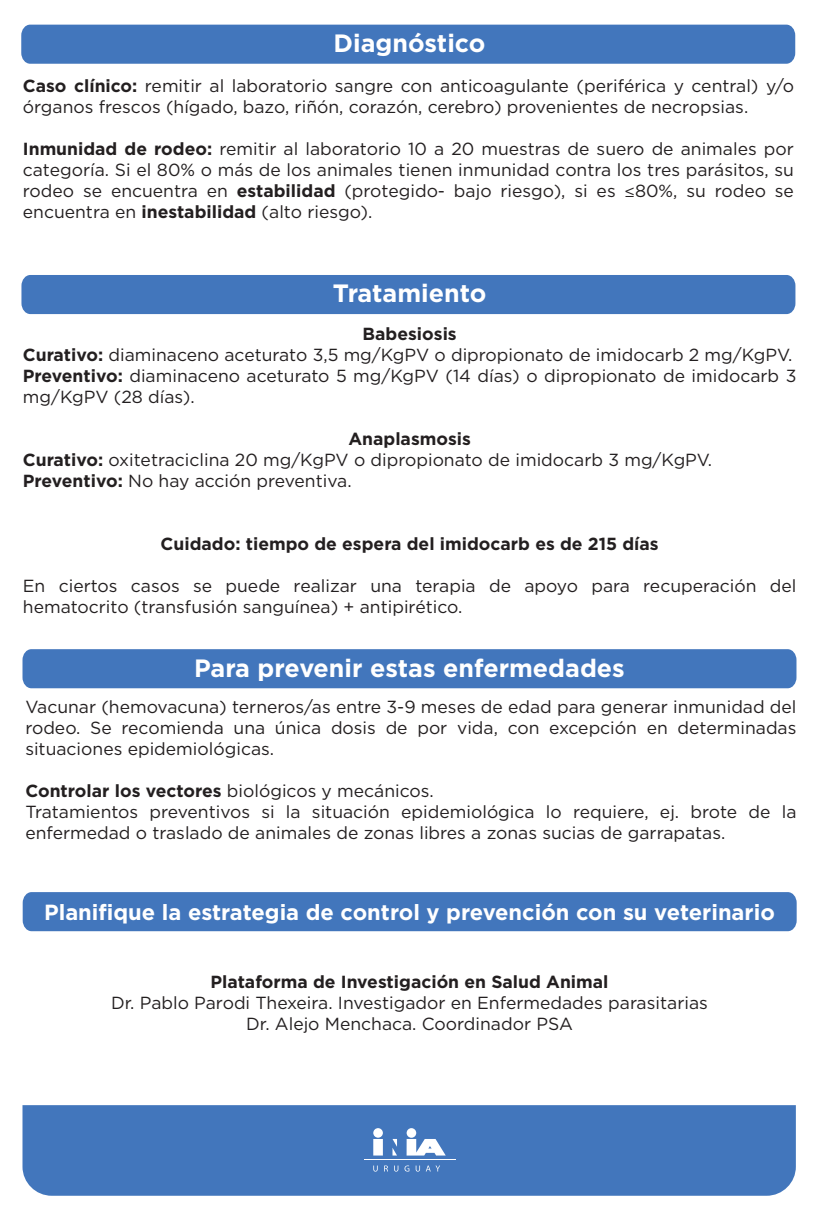
<style>
.page{position:relative;width:819px;height:1216px;background:#fff}
.page>*{position:absolute;margin:0;border:0;box-sizing:border-box;transform-origin:0 0}
.t1{font:700 25.03px "Gotham";color:#fff}
.t2{font:700 21.88px "Gotham";color:#fff}
.t3{font:17.5px/21px "Gotham";color:#231f20}
.t4{font:700 17.5px "Gotham";color:#231f20}
.s1{font-weight:700}
.s2{font-family:"Myriad Pro"}
</style>
<div class="page">
<div style="left:23px;top:892px;width:773px;height:39px;background:#4276bc"></div>
<div style="left:22px;top:1105px;width:773px;height:90px;background:#4276bc"></div>
<hr style="left:363px;top:1158px;width:92px;height:1px;background:#fff">
<svg style="left:373px;top:1165px;width:4px;height:6px"></svg>
<svg style="left:384px;top:1165px;width:4px;height:6px"></svg>
<svg style="left:394px;top:1165px;width:4px;height:6px"></svg>
<svg style="left:404px;top:1165px;width:5px;height:6px"></svg>
<svg style="left:415px;top:1165px;width:5px;height:6px"></svg>
<svg style="left:426px;top:1165px;width:14px;height:6px"></svg>
<svg style="left:373px;top:1128px;width:72px;height:27px"></svg>
<div style="left:21px;top:25px;width:774px;height:39px;background:#4276bc"></div>
<div style="left:21px;top:275px;width:774px;height:39px;background:#4276bc"></div>
<div style="left:22px;top:649px;width:774px;height:39px;background:#4276bc"></div>
<h1 class="t1" style="left:333px;top:29px;width:153px">Diagnóstico</h1>
<p class="t3" style="left:23px;top:75px;width:772px"><span class="s1">Caso clínico:</span> remitir al laboratorio sangre con anticoagulante (periférica y central) y/o órganos frescos (hígado, bazo, riñón, corazón, cerebro) provenientes de necropsias.</p>
<p class="t3" style="left:23px;top:138px;width:772px;text-align:justify"><span class="s1">Inmunidad de rodeo:</span> remitir al laboratorio 10 a 20 muestras de suero de animales por categoría. Si el 80% o más de los animales tienen inmunidad contra los tres parásitos, su rodeo se encuentra en <span class="s1">estabilidad</span> (protegido- bajo riesgo), si es <span class="s2">≤</span>80%, su rodeo se encuentra en <span class="s1">inestabilidad</span> (alto riesgo).</p>
<h1 class="t1" style="left:333px;top:279px;width:155px">Tratamiento</h1>
<p class="t3" style="left:23px;top:322px;width:775px;text-indent:340px"><span class="s1">Babesiosis<br>Curativo:</span> diaminaceno aceturato 3,5 mg/KgPV o dipropionato de imidocarb 2 mg/KgPV.<br><span class="s1">Preventivo:</span> diaminaceno aceturato 5 mg/KgPV (14 días) o dipropionato de imidocarb 3 mg/KgPV (28 días).</p>
<p class="t3" style="left:23px;top:427px;width:690px;text-indent:325px"><span class="s1">Anaplasmosis<br>Curativo:</span> oxitetraciclina 20 mg/KgPV o dipropionato de imidocarb 3 mg/KgPV.<br><span class="s1">Preventivo:</span> No hay acción preventiva.</p>
<p class="t4" style="left:161px;top:533px;width:499px">Cuidado: tiempo de espera del imidocarb es de 215 días</p>
<p class="t3" style="left:23px;top:574px;width:775px">En ciertos casos se puede realizar una terapia de apoyo para recuperación del hematocrito (transfusión sanguínea) + antipirético.</p>
<h1 class="t1" style="left:194px;top:653px;width:432px">Para prevenir estas enfermedades</h1>
<p class="t3" style="left:25px;top:695px;width:772px;text-align:justify">Vacunar (hemovacuna) terneros/as entre 3-9 meses de edad para generar inmunidad del rodeo. Se recomienda una única dosis de por vida, con excepción en determinadas situaciones epidemiológicas.</p>
<p class="t3" style="left:25px;top:779px;width:772px"><span class="s1">Controlar los vectores</span> biológicos y mecánicos.<br>Tratamientos preventivos si la situación epidemiológica lo requiere, ej. brote de la enfermedad o traslado de animales de zonas libres a zonas sucias de garrapatas.</p>
<p class="t2" style="left:44px;top:899px;width:732px">Planifique la estrategia de control y prevención con su veterinario</p>
<p class="t4" style="left:210px;top:971px;width:399px">Plataforma de Investigación en Salud Animal</p>
<p class="t3" style="left:111px;top:992px;width:598px;text-align:center">Dr. Pablo Parodi Thexeira. Investigador en Enfermedades parasitarias<br>Dr. Alejo Menchaca. Coordinador PSA</p>
</div>
